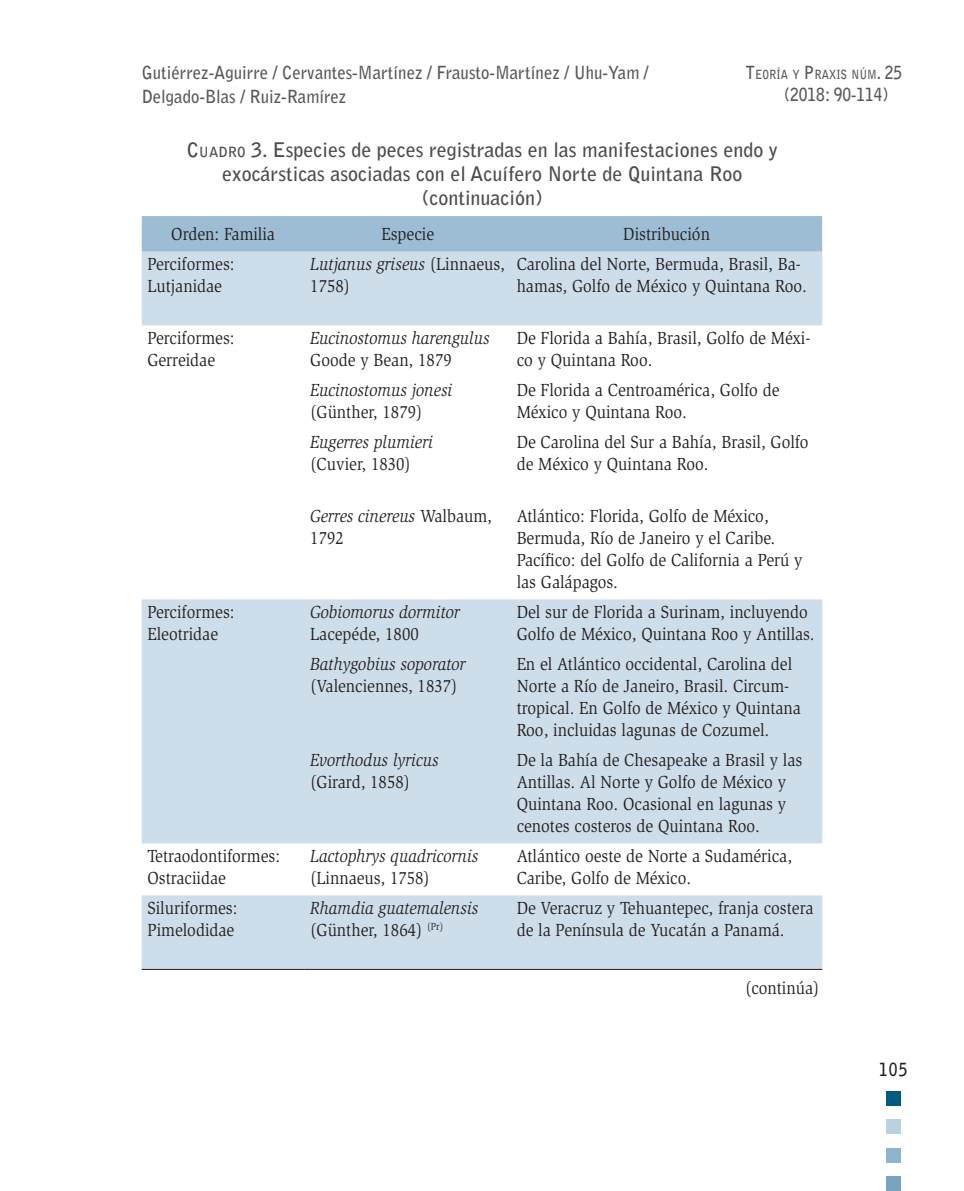
<style>
.page{position:relative;width:964px;height:1191px;background:#fff}
.page>*{position:absolute;margin:0;border:0;box-sizing:border-box;transform-origin:0 0}
.t1{font:700 20px/24px "Bell Gothic Std";color:#4b4c4d;text-align:center}
.t2{font:18px/22px "Slimbach Std";color:#231f20;scale:.9 1}
.t3{font:italic 18px/22px "Slimbach Std";color:#231f20;scale:.9 1}
.t4{font:700 18px/24px "Bell Gothic Std";color:#57585a;scale:.93 1}
.t5{font:700 18px "Bell Gothic Std";color:#57585a;scale:.87 1}
.t6{font:700 18px "Bell Gothic Std";color:#231f20;scale:.87 1}
.t7{font:700 12.6px "Bell Gothic Std";color:#57585a;scale:.87 1}
.s1{font-size:18px}
.s2{font-style:inherit}
.s3{font-size:14px}
.s4{font-style:normal}
</style>
<div class="page">
<div style="left:886px;top:1091px;width:15px;height:14px;background:#005b82"></div>
<div style="left:886px;top:1176px;width:15px;height:15px;background:#76a4c1"></div>
<div style="left:886px;top:1119px;width:15px;height:15px;background:#bad1e0"></div>
<div style="left:886px;top:1148px;width:15px;height:14px;background:#8fb4cd"></div>
<div style="left:142px;top:216px;width:680px;height:36px;background:#9cbdd3"></div>
<svg style="left:142px;top:252px;width:680px;height:717px;fill:#cddde9"></svg>
<hr style="left:142px;top:969px;width:163px;height:1px;background:#231f20">
<hr style="left:305px;top:969px;width:206px;height:1px;background:#231f20">
<hr style="left:511px;top:969px;width:311px;height:1px;background:#231f20">
<p class="t4" style="left:142px;top:60px;width:546px">Gutiérrez-Aguirre / Cervantes-Martínez / Frausto-Martínez / Uhu-Yam /<br>Delgado-Blas / Ruiz-Ramírez</p>
<p class="t7" style="left:745px;top:67px;width:182px"><span class="s1">T</span>EORÍA Y <span class="s1">P</span>RAXIS NÚM<span class="s1">. 25</span></p>
<p class="t5" style="left:784px;top:84px;width:122px">(2018: 90-114)</p>
<p class="t1" style="left:187px;top:138px;width:592px"><span class="s2">C</span><span class="s3">UADRO</span> 3. Especies de peces registradas en las manifestaciones endo y exocársticas asociadas con el Acuífero Norte de Quintana Roo (continuación)</p>
<p class="t2" style="left:171px;top:223px;width:117px">Orden: Familia</p>
<p class="t2" style="left:381px;top:223px;width:60px">Especie</p>
<p class="t2" style="left:623px;top:223px;width:98px">Distribución</p>
<p class="t2" style="left:147px;top:253px;width:98px">Perciformes:<br>Lutjanidae</p>
<p class="t3" style="left:310px;top:253px;width:218px">Lutjanus griseus <span class="s4">(Linnaeus,<br>1758)</span></p>
<p class="t2" style="left:517px;top:253px;width:324px">Carolina del Norte, Bermuda, Brasil, Ba&shy;hamas, Golfo de México y Quintana Roo.</p>
<p class="t2" style="left:147px;top:327px;width:98px">Perciformes:<br>Gerreidae</p>
<p class="t3" style="left:310px;top:327px;width:201px">Eucinostomus harengulus</p>
<p class="t2" style="left:517px;top:327px;width:328px">De Florida a Bahía, Brasil, Golfo de Méxi&shy;co y Quintana Roo.</p>
<p class="t2" style="left:310px;top:349px;width:159px">Goode y Bean, 1879</p>
<p class="t3" style="left:310px;top:379px;width:159px">Eucinostomus jonesi</p>
<p class="t2" style="left:310px;top:401px;width:126px">(Günther, 1879)</p>
<p class="t3" style="left:310px;top:431px;width:138px">Eugerres plumieri</p>
<p class="t2" style="left:310px;top:453px;width:113px">(Cuvier, 1830)</p>
<p class="t2" style="left:517px;top:379px;width:294px">De Florida a Centroamérica, Golfo de<br>México y Quintana Roo.</p>
<p class="t2" style="left:517px;top:431px;width:326px">De Carolina del Sur a Bahía, Brasil, Golfo de México y Quintana Roo.</p>
<p class="t3" style="left:310px;top:505px;width:203px">Gerres cinereus <span class="s4">Walbaum,<br>1792</span></p>
<p class="t2" style="left:517px;top:505px;width:319px">Atlántico: Florida, Golfo de México,<br>Bermuda, Río de Janeiro y el Caribe.<br>Pacífico: del Golfo de California a Perú y las Galápagos.</p>
<p class="t2" style="left:147px;top:601px;width:98px">Perciformes:<br>Eleotridae</p>
<p class="t3" style="left:310px;top:601px;width:168px">Gobiomorus dormitor</p>
<p class="t2" style="left:310px;top:623px;width:122px">Lacepéde, 1800</p>
<p class="t3" style="left:310px;top:653px;width:174px">Bathygobius soporator</p>
<p class="t2" style="left:310px;top:675px;width:165px">(Valenciennes, 1837)</p>
<p class="t3" style="left:310px;top:749px;width:144px">Evorthodus lyricus</p>
<p class="t2" style="left:310px;top:771px;width:112px">(Girard, 1858)</p>
<p class="t2" style="left:147px;top:845px;width:149px">Tetraodontiformes:<br>Ostraciidae</p>
<p class="t3" style="left:310px;top:845px;width:188px">Lactophrys quadricornis</p>
<p class="t2" style="left:310px;top:867px;width:134px">(Linnaeus, 1758)</p>
<p class="t2" style="left:517px;top:601px;width:333px">Del sur de Florida a Surinam, incluyendo<br>Golfo de México, Quintana Roo y Antillas.</p>
<p class="t2" style="left:517px;top:653px;width:317px">En el Atlántico occidental, Carolina del Norte a Río de Janeiro, Brasil. Circum&shy;tropical. En Golfo de México y Quintana Roo, incluidas lagunas de Cozumel.</p>
<p class="t2" style="left:517px;top:749px;width:319px">De la Bahía de Chesapeake a Brasil y las Antillas. Al Norte y Golfo de México y Quintana Roo. Ocasional en lagunas y cenotes costeros de Quintana Roo.</p>
<p class="t2" style="left:517px;top:845px;width:308px">Atlántico oeste de Norte a Sudamérica,<br>Caribe, Golfo de México.</p>
<p class="t2" style="left:147px;top:897px;width:102px">Siluriformes:<br>Pimelodidae</p>
<p class="t3" style="left:310px;top:897px;width:188px">Rhamdia guatemalensis <span class="s4">(Günther, 1864)</span> <sup>(Pr)</sup></p>
<p class="t2" style="left:517px;top:897px;width:331px">De Veracruz y Tehuantepec, franja costera de la Península de Yucatán a Panamá.</p>
<p class="t2" style="left:745px;top:977px;width:84px">(continúa)</p>
<p class="t6" style="left:879px;top:1058px;width:34px">105</p>
</div>
